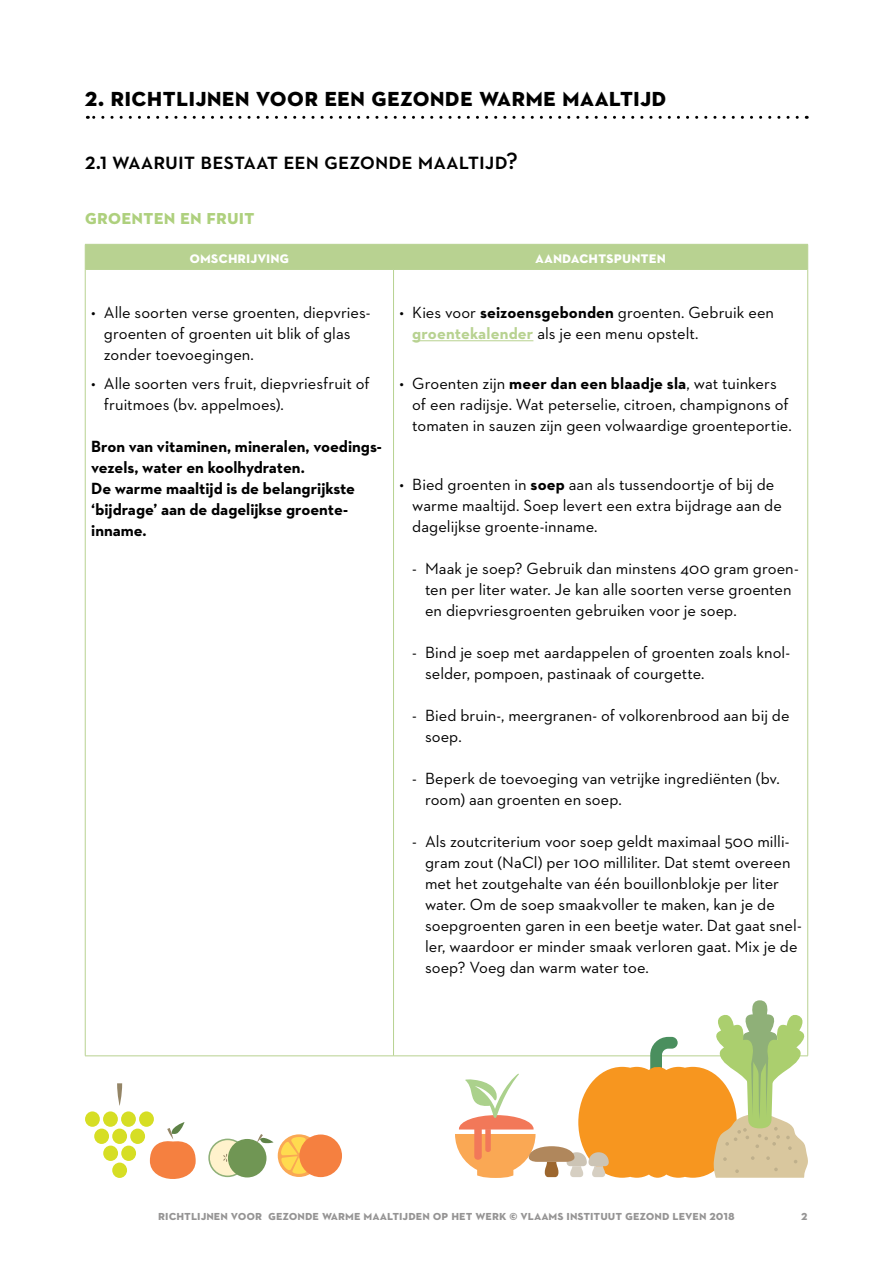
<style>
.page{position:relative;width:893px;height:1263px;background:#fff}
.page>*{position:absolute;margin:0;border:0;box-sizing:border-box;transform-origin:0 0}
.t1{font:700 27px "Neutraface 2 Text";color:#000}
.t2{font:600 24px "Neutraface 2 Text";color:#000}
.t3{font:700 21px "Neutraface 2 Text";color:#aed07d}
.t4{font:16.5px/21px "Neutraface 2 Text";color:#000}
.t5{font:700 16.5px/21px "Neutraface 2 Text";color:#000}
.t6{font:700 16.5px "Neutraface 2 Text";color:#fff}
.t7{font:700 13.5px "Neutraface 2 Text";color:#959494}
.s1{font-weight:700}
.s2{font-weight:700;color:#b8d291}
</style>
<div class="page">
<svg style="left:87px;top:116px;width:710px;height:3px"></svg>
<hr style="left:85px;top:269px;width:1px;height:787px;background:#b8d291">
<hr style="left:85px;top:1055px;width:308px;height:1px;background:#b8d291">
<hr style="left:85px;top:268px;width:308px;height:2px;background:#b8d291">
<hr style="left:394px;top:268px;width:413px;height:2px;background:#b8d291">
<div style="left:85px;top:244px;width:723px;height:25px;background:#b8d291"></div>
<hr style="left:393px;top:269px;width:1px;height:787px;background:#b8d291">
<hr style="left:807px;top:269px;width:1px;height:787px;background:#b8d291">
<hr style="left:393px;top:1055px;width:415px;height:1px;background:#b8d291">
<hr style="left:412px;top:340px;width:121px;height:1px;background:#b8d291">
<svg style="left:150px;top:1122px;width:46px;height:57px"></svg>
<div style="left:85px;top:1111px;width:15px;height:16px;background:#d6de24;border-radius:50%"></div>
<div style="left:103px;top:1111px;width:15px;height:16px;background:#d6de24;border-radius:50%"></div>
<div style="left:121px;top:1111px;width:15px;height:16px;background:#d6de24;border-radius:50%"></div>
<div style="left:139px;top:1111px;width:15px;height:16px;background:#d6de24;border-radius:50%"></div>
<div style="left:94px;top:1128px;width:15px;height:16px;background:#d6de24;border-radius:50%"></div>
<div style="left:112px;top:1128px;width:15px;height:16px;background:#d6de24;border-radius:50%"></div>
<div style="left:130px;top:1128px;width:15px;height:16px;background:#d6de24;border-radius:50%"></div>
<div style="left:103px;top:1145px;width:15px;height:16px;background:#d6de24;border-radius:50%"></div>
<div style="left:121px;top:1145px;width:15px;height:16px;background:#d6de24;border-radius:50%"></div>
<div style="left:112px;top:1162px;width:15px;height:16px;background:#d6de24;border-radius:50%"></div>
<svg style="left:117px;top:1083px;width:5px;height:23px"></svg>
<svg style="left:278px;top:1134px;width:42px;height:43px"></svg>
<svg style="left:280px;top:1137px;width:29px;height:37px"></svg>
<div style="left:299px;top:1134px;width:43px;height:43px;background:#f58040;border-radius:50%"></div>
<svg style="left:455px;top:1000px;width:354px;height:178px"></svg>
<svg style="left:208px;top:1138px;width:39px;height:39px"></svg>
<div style="left:210px;top:1140px;width:35px;height:35px;background:#fff2cc;border-radius:50%"></div>
<div style="left:228px;top:1139px;width:38px;height:38px;background:#709654;border-radius:50%"></div>
<svg style="left:257px;top:1134px;width:16px;height:10px"></svg>
<svg style="left:223px;top:1154px;width:4px;height:8px"></svg>
<h1 class="t1" style="left:85px;top:80px;width:583px">2. richtlijnen voor een gezonde warme maaltijd</h1>
<h2 class="t2" style="left:85px;top:146px;width:435px">2.1 waaruit bestaat een gezonde maaltijd?</h2>
<p class="t3" style="left:85px;top:203px;width:171px">groenten en fruit</p>
<p class="t6" style="left:189px;top:247px;width:101px">omschrijving</p>
<p class="t6" style="left:535px;top:247px;width:132px">aandachtspunten</p>
<p class="t4" style="left:104px;top:301px;width:268px;text-indent:-13px">• Alle soorten verse groenten, diepvries&shy;groenten of groenten uit blik of glas zonder toevoegingen.</p>
<p class="t4" style="left:104px;top:373px;width:267px;text-indent:-13px">• Alle soorten vers fruit, diepvriesfruit of fruitmoes (bv. appelmoes).</p>
<p class="t5" style="left:91px;top:436px;width:292px">Bron van vitaminen, mineralen, voedings&shy;vezels, water en koolhydraten.<br>De warme maaltijd is de belangrijkste ‘bijdrage’ aan de dagelijkse groente&shy;inname.</p>
<p class="t4" style="left:412px;top:301px;width:363px;text-indent:-13px">• Kies voor <span class="s1">seizoensgebonden</span> groenten. Gebruik een <span class="s2">groentekalender</span> als je een menu opstelt.</p>
<p class="t4" style="left:412px;top:373px;width:381px;text-indent:-13px">• Groenten zijn <span class="s1">meer dan een blaadje sla</span>, wat tuinkers of een radijsje. Wat peterselie, citroen, champignons of tomaten in sauzen zijn geen volwaardige groenteportie.</p>
<p class="t4" style="left:412px;top:474px;width:371px;text-indent:-13px">• Bied groenten in <span class="s1">soep</span> aan als tussendoortje of bij de warme maaltijd. Soep levert een extra bijdrage aan de dagelijkse groente-inname.</p>
<p class="t4" style="left:425px;top:558px;width:375px;text-indent:-13px">- Maak je soep? Gebruik dan minstens 400 gram groen&shy;ten per liter water. Je kan alle soorten verse groenten en diepvriesgroenten gebruiken voor je soep.</p>
<p class="t4" style="left:425px;top:642px;width:367px;text-indent:-13px">- Bind je soep met aardappelen of groenten zoals knol&shy;selder, pompoen, pastinaak of courgette.</p>
<p class="t4" style="left:425px;top:705px;width:366px;text-indent:-13px">- Bied bruin-, meergranen- of volkorenbrood aan bij de soep.</p>
<p class="t4" style="left:425px;top:768px;width:356px;text-indent:-13px">- Beperk de toevoeging van vetrijke ingrediënten (bv. room) aan groenten en soep.</p>
<p class="t4" style="left:425px;top:831px;width:378px;text-indent:-13px">- Als zoutcriterium voor soep geldt maximaal 500 milli&shy;gram zout (NaCl) per 100 milliliter. Dat stemt overeen met het zoutgehalte van één bouillonblokje per liter water. Om de soep smaakvoller te maken, kan je de soepgroenten garen in een beetje water. Dat gaat snel&shy;ler, waardoor er minder smaak verloren gaat. Mix je de soep? Voeg dan warm water toe.</p>
<p class="t7" style="left:158px;top:1207px;width:578px">richtlijnen voor gezonde warme maaltijden op het werk © vlaams instituut gezond leven 2018</p>
<p class="t7" style="left:801px;top:1207px;width:8px">2</p>
</div>
